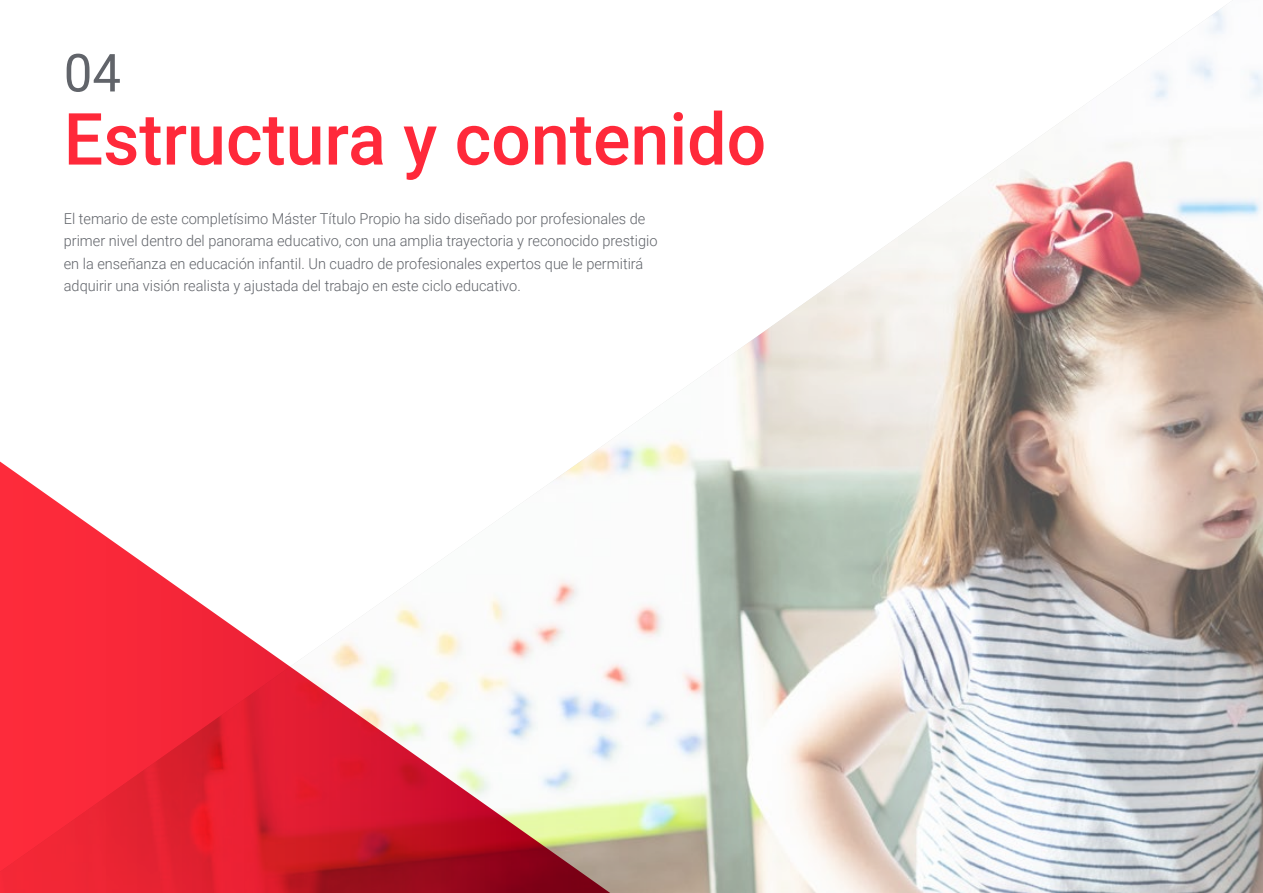
<style>
.page{position:relative;width:1263px;height:893px;background:#fff}
.page>*{position:absolute;margin:0;border:0;box-sizing:border-box;transform-origin:0 0}
.t1{font:500 72px "Roboto";color:#ff293a}
.t2{font:52.5px "Roboto";color:#61646a}
.t3{font:300 15px/22.5px "Roboto";color:#61646a}
</style>
<div class="page">
<img style="left:603px;top:7px;width:660px;height:886px">
<svg style="left:0;top:446px;width:640px;height:447px"></svg>
<h2 class="t2" style="left:64px;top:36px;width:59px">04</h2>
<h1 class="t1" style="left:64px;top:89px;width:704px">Estructura y contenido</h1>
<p class="t3" style="left:64px;top:207px;width:595px">El temario de este completísimo Máster Título Propio ha sido diseñado por profesionales de primer nivel dentro del panorama educativo, con una amplia trayectoria y reconocido prestigio en la enseñanza en educación infantil. Un cuadro de profesionales expertos que le permitirá adquirir una visión realista y ajustada del trabajo en este ciclo educativo.</p>
</div>
